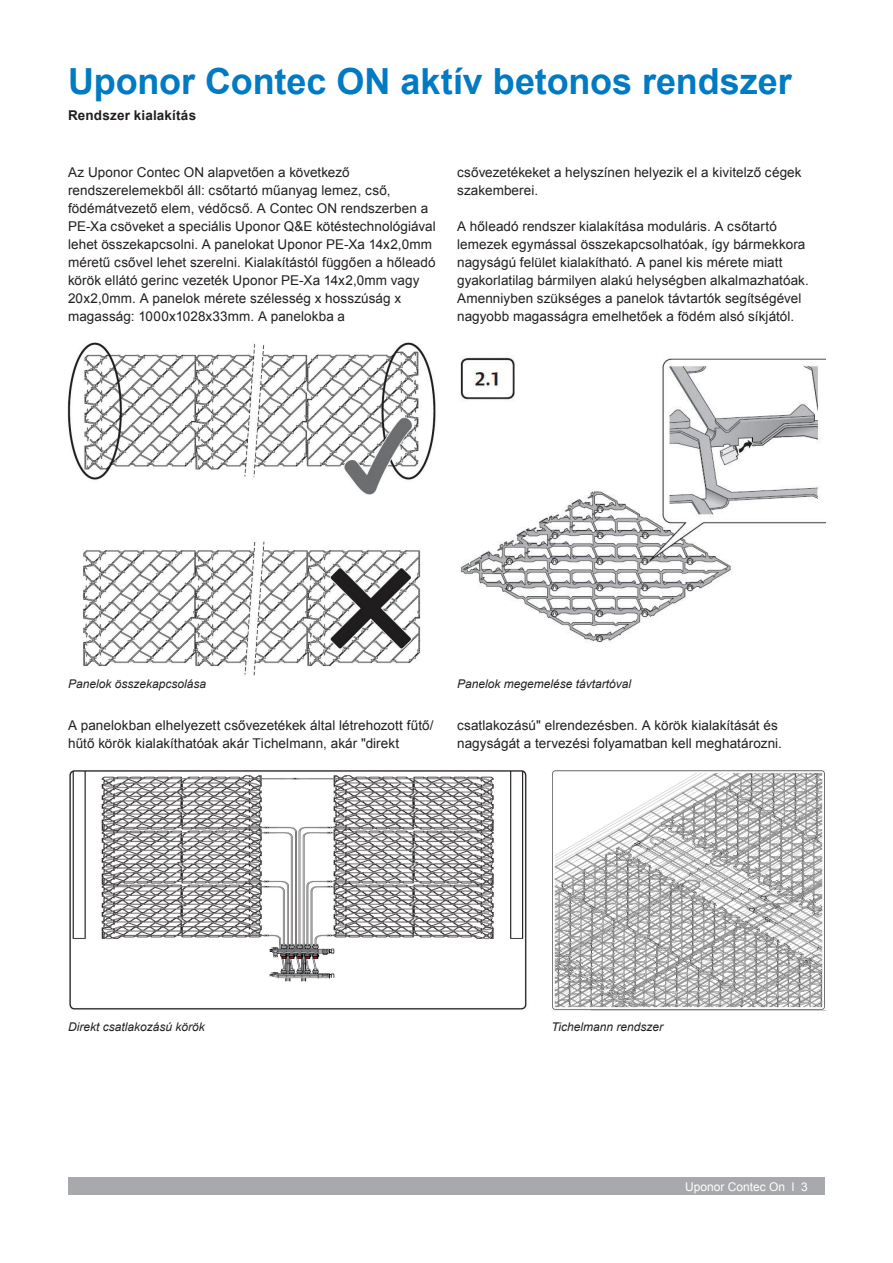
<style>
.page{position:relative;width:893px;height:1263px;background:#fff}
.page>*{position:absolute;margin:0;border:0;box-sizing:border-box;transform-origin:0 0}
.o2_H1{font:700 36px "Arial";letter-spacing:-.005em;color:#007ac2}
.o1_Tx{font:13.5px/18px "Arial";letter-spacing:.005em;color:#231f20}
.o1_Tx-2{font:700 13.5px "Arial";letter-spacing:.015em;color:#231f20}
.t1{font:italic 12px "Arial";color:#231f20}
.t2{font:12px "Arial";color:#fff}
</style>
<div class="page">
<div style="left:68px;top:1178px;width:757px;height:17px;background:#a8a9ad"></div>
<img style="left:67px;top:342px;width:369px;height:334px">
<img style="left:460px;top:357px;width:366px;height:286px">
<img style="left:69px;top:770px;width:458px;height:240px">
<img style="left:552px;top:771px;width:273px;height:239px">
<p class="o2_H1" style="left:68px;top:58px;width:725px">Uponor Contec ON aktív betonos rendszer</p>
<p class="o1_Tx-2" style="left:68px;top:107px;width:130px">Rendszer kialakítás</p>
<p class="o1_Tx" style="left:68px;top:163px;width:369px">Az Uponor Contec ON alapvetően a következő rendszerelemekből áll: csőtartó műanyag lemez, cső, födémátvezető elem, védőcső. A Contec ON rendszerben a PE-Xa csöveket a speciális Uponor Q&amp;E kötéstechnológiával lehet összekapcsolni. A panelokat Uponor PE-Xa 14x2,0mm méretű csővel lehet szerelni. Kialakítástól függően a hőleadó körök ellátó gerinc vezeték Uponor PE-Xa 14x2,0mm vagy 20x2,0mm. A panelok mérete szélesség x hosszúság x magasság: 1000x1028x33mm. A panelokba a</p>
<p class="o1_Tx" style="left:457px;top:163px;width:346px">csővezetékeket a helyszínen helyezik el a kivitelző cégek szakemberei.</p>
<p class="o1_Tx" style="left:457px;top:217px;width:353px">A hőleadó rendszer kialakítása moduláris. A csőtartó lemezek egymással összekapcsolhatóak, így bármekkora nagyságú felület kialakítható. A panel kis mérete miatt gyakorlatilag bármilyen alakú helységben alkalmazhatóak.<br>Amenniyben szükséges a panelok távtartók segítségével nagyobb magasságra emelhetőek a födém alsó síkjától.</p>
<p class="t1" style="left:68px;top:676px;width:140px">Panelok összekapcsolása</p>
<p class="t1" style="left:457px;top:676px;width:176px">Panelok megemelése távtartóval</p>
<p class="o1_Tx" style="left:68px;top:716px;width:367px">A panelokban elhelyezett csővezetékek által létrehozott fűtő/ hűtő körök kialakíthatóak akár Tichelmann, akár "direkt</p>
<p class="o1_Tx" style="left:457px;top:716px;width:326px">csatlakozású" elrendezésben. A körök kialakítását és nagyságát a tervezési folyamatban kell meghatározni.</p>
<p class="t1" style="left:68px;top:1019px;width:138px">Direkt csatlakozású körök</p>
<p class="t1" style="left:551px;top:1019px;width:113px">Tichelmann rendszer</p>
<p class="t2" style="left:685px;top:1179px;width:124px">Uponor Contec On l 3</p>
</div>
